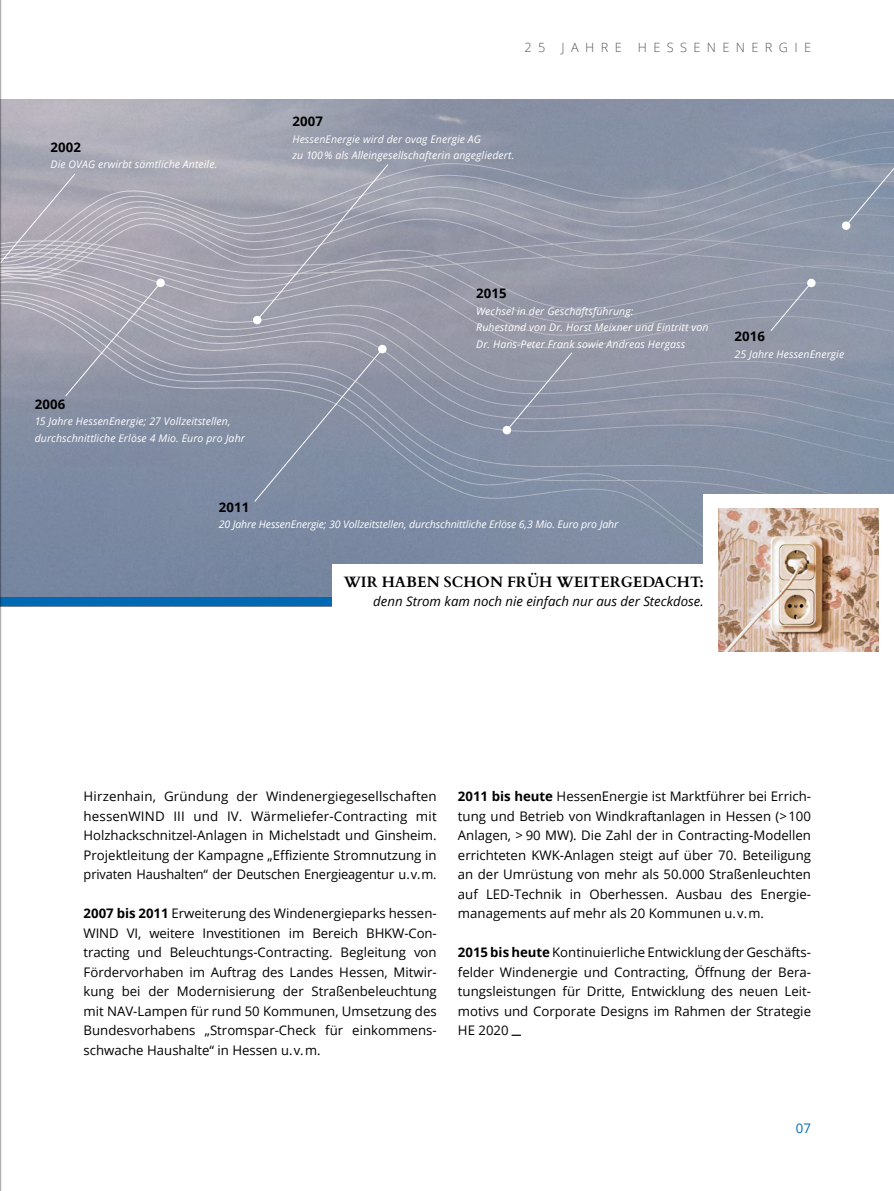
<style>
.page{position:relative;width:894px;height:1191px;background:#fff}
.page>*{position:absolute;margin:0;border:0;box-sizing:border-box;transform-origin:0 0}
.t1{font:700 15px "Cardo";color:#000}
.t2{font:13.2px/19.5px "Open Sans";color:#000;text-align:justify}
.t3{font:italic 13.2px "Open Sans";color:#000}
.t4{font:700 13.2px "Open Sans";letter-spacing:.01em;color:#000}
.Einf__Abs{font:13.2px "Open Sans";color:#0069b4}
.Einf__Abs-2{font:300 12.75px "Open Sans";letter-spacing:.5em;color:#565656}
.t5{font:italic 10.5px/16.5px "Open Sans";letter-spacing:.01em;color:#fff}
.t6{font:italic 10.5px "Open Sans";letter-spacing:-.01em;color:#fff}
.s1{font-weight:700}
</style>
<div class="page">
<div style="left:0;top:597px;width:562px;height:9px;background:#0069b4"></div>
<div style="left:332px;top:564px;width:385px;height:78px;background:#fff"></div>
<svg style="left:1px;top:125px;width:893px;height:447px;background:#9098a9"></svg>
<div style="left:156px;top:278px;width:9px;height:9px;background:#fff;border-radius:4px"></div>
<svg style="left:1px;top:173px;width:158px;height:224px;background:#a9a7b4"></svg>
<div style="left:253px;top:316px;width:8px;height:8px;background:#fff;border-radius:50%"></div>
<svg style="left:258px;top:164px;width:131px;height:154px;background:#a2a3af"></svg>
<svg style="left:378px;top:344px;width:9px;height:10px"></svg>
<svg style="left:254px;top:351px;width:127px;height:151px;background:#8891a5"></svg>
<svg style="left:502px;top:425px;width:9px;height:10px"></svg>
<svg style="left:508px;top:352px;width:64px;height:76px;background:#9297a7"></svg>
<svg style="left:806px;top:278px;width:10px;height:9px"></svg>
<svg style="left:770px;top:284px;width:40px;height:48px;background:#969cac"></svg>
<div style="left:841px;top:221px;width:9px;height:9px;background:#fff;border-radius:50%"></div>
<svg style="left:847px;top:141px;width:47px;height:83px;background:#8a97ab"></svg>
<img style="left:718px;top:508px;width:160px;height:143px">
<hr style="left:0;top:0;width:1px;height:1191px;background:#000">
<p class="t4" style="left:51px;top:138px;width:32px">2002</p>
<p class="t5" style="left:51px;top:156px;width:168px">Die OVAG erwirbt sämtliche Anteile.</p>
<p class="Einf__Abs-2" style="left:524px;top:39px;width:22px">2 5</p>
<p class="Einf__Abs-2" style="left:561px;top:39px;width:62px">JAHRE</p>
<p class="Einf__Abs-2" style="left:638px;top:39px;width:175px">HESSENENERGIE</p>
<p class="t4" style="left:292px;top:112px;width:32px">2007</p>
<p class="t5" style="left:292px;top:130px;width:190px">HessenEnergie wird der ovag Energie AG</p>
<p class="t5" style="left:292px;top:147px;width:223px">zu 100 % als Alleingesellschafterin angegliedert.</p>
<p class="t4" style="left:35px;top:395px;width:32px">2006</p>
<p class="t5" style="left:35px;top:413px;width:212px">15 Jahre HessenEnergie; 27 Vollzeitstellen, durchschnittliche Erlöse 4 Mio. Euro pro Jahr</p>
<p class="t4" style="left:476px;top:284px;width:32px">2015</p>
<p class="t5" style="left:476px;top:302px;width:159px">Wechsel in der Geschäftsführung:</p>
<p class="t5" style="left:476px;top:319px;width:234px">Ruhestand von Dr. Horst Meixner und Eintritt von<br>Dr. Hans-Peter Frank sowie Andreas Hergass</p>
<p class="t4" style="left:734px;top:327px;width:32px">2016</p>
<p class="t5" style="left:734px;top:345px;width:111px">25 Jahre HessenEnergie</p>
<p class="t4" style="left:219px;top:498px;width:32px">2011</p>
<p class="t6" style="left:219px;top:517px;width:401px">20 Jahre HessenEnergie; 30 Vollzeitstellen, durchschnittliche Erlöse 6,3 Mio. Euro pro Jahr</p>
<p class="t1" style="left:344px;top:569px;width:361px">WIR HABEN SCHON FRÜH WEITERGEDACHT:</p>
<p class="t3" style="left:373px;top:592px;width:332px">denn Strom kam noch nie einfach nur aus der Steckdose.</p>
<p class="t2" style="left:84px;top:786px;width:354px">Hirzenhain, Gründung der Windenergiegesellschaften hessenWIND III und IV. Wärmeliefer-Contracting mit Holzhackschnitzel-Anlagen in Michelstadt und Ginsheim.<br>Projektleitung der Kampagne „Effiziente Stromnutzung in privaten Haushalten“ der Deutschen Energieagentur u. v. m.</p>
<p class="t2" style="left:84px;top:903px;width:354px"><span class="s1">2007 bis 2011</span> Erweiterung des Windenergieparks hessen-WIND VI, weitere Investitionen im Bereich BHKW-Con&shy;tracting und Beleuchtungs-Contracting. Begleitung von Fördervorhaben im Auftrag des Landes Hessen, Mitwir&shy;kung bei der Modernisierung der Straßenbeleuchtung mit NAV-Lampen für rund 50 Kommunen, Umsetzung des Bundesvorhabens „Stromspar-Check für einkommens&shy;schwache Haushalte“ in Hessen u. v. m.</p>
<p class="t2" style="left:458px;top:786px;width:354px"><span class="s1">2011 bis heute</span> HessenEnergie ist Marktführer bei Errich&shy;tung und Betrieb von Windkraftanlagen in Hessen (&gt; 100<br>Anlagen, &gt; 90 MW). Die Zahl der in Contracting-Modellen errichteten KWK-Anlagen steigt auf über 70. Beteiligung an der Umrüstung von mehr als 50.000 Straßenleuchten auf LED-Technik in Oberhessen. Ausbau des Energie&shy;managements auf mehr als 20 Kommunen u. v. m.</p>
<p class="t2" style="left:458px;top:942px;width:354px"><span class="s1">2015 bis heute</span> Kontinuierliche Entwicklung der Geschäfts&shy;felder Windenergie und Contracting, Öffnung der Bera&shy;tungsleistungen für Dritte, Entwicklung des neuen Leit&shy;motivs und Corporate Designs im Rahmen der Strategie HE 2020 <sup>_</sup></p>
<p class="Einf__Abs" style="left:796px;top:1119px;width:17px">07</p>
</div>
